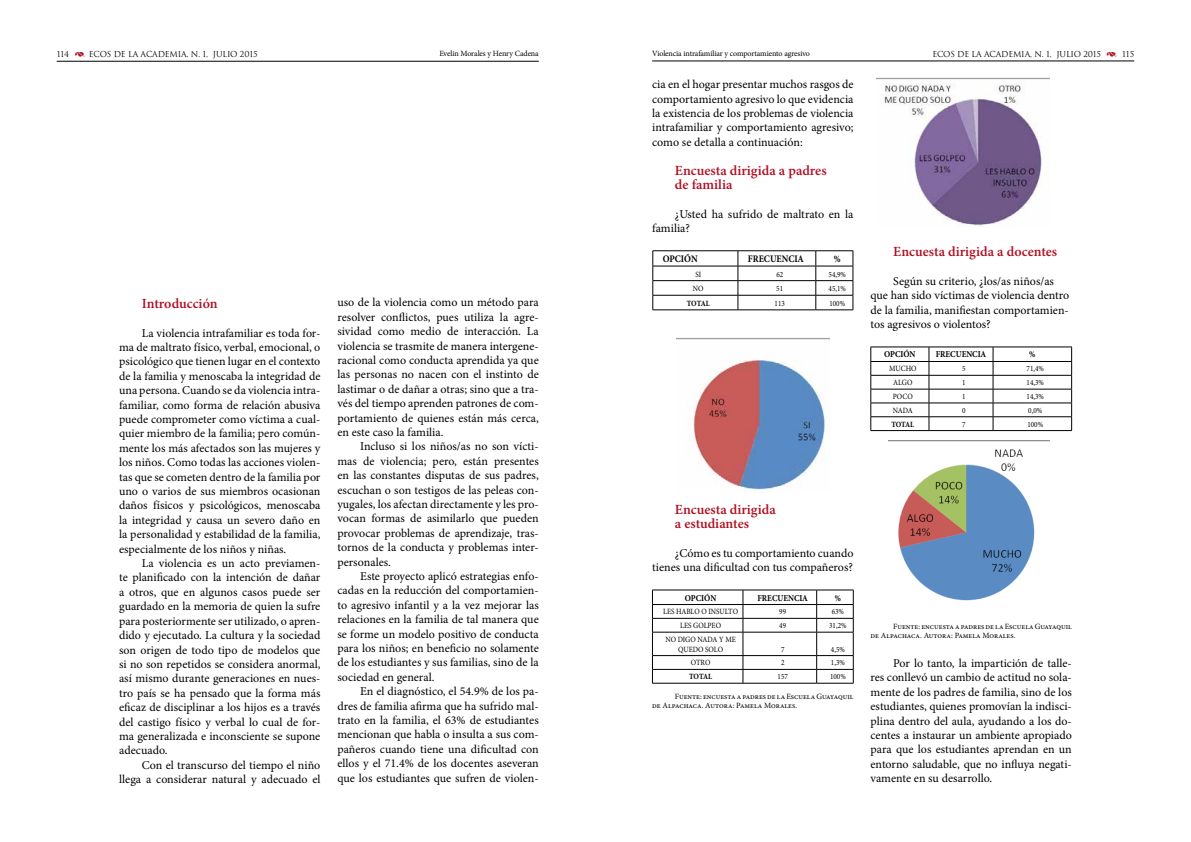
<style>
.page{position:relative;width:1191px;height:842px;background:#fff}
.page>*{position:absolute;margin:0;border:0;box-sizing:border-box;transform-origin:0 0}
.t1{font:600 14px/14.4px "Minion Pro";color:#af1023}
.t2{font:12px/14.4px "Minion Pro";color:#000;text-align:justify}
.t3{font:700 10px "Minion Pro";color:#000;scale:.9 1}
.t4{font:700 9px "Minion Pro";color:#000;scale:.9 1}
.t5{font:8px/9.6px "Minion Pro";color:#000}
.t6{font:8px/9.6px "Minion Pro";color:#000;text-align:center;scale:.9 1}
.t7{font:8px "Trajan";letter-spacing:-.02em;color:#000}
.t8{font:700 8px "Minion Pro";letter-spacing:-.02em;color:#000;scale:.9 1}
.s1{font-family:"Type Embellishments One Let Plain";color:#af1023}
</style>
<div class="page">
<hr style="left:652px;top:61px;width:482px;height:1px;background:#000">
<hr style="left:57px;top:61px;width:482px;height:1px;background:#000">
<hr style="left:652px;top:250px;width:86px;height:1px;background:#000">
<hr style="left:738px;top:250px;width:78px;height:1px;background:#000">
<hr style="left:816px;top:250px;width:37px;height:1px;background:#000">
<hr style="left:652px;top:310px;width:86px;height:1px;background:#000">
<hr style="left:738px;top:310px;width:78px;height:1px;background:#000">
<hr style="left:816px;top:310px;width:37px;height:1px;background:#000">
<svg style="left:652px;top:251px;width:201px;height:59px"></svg>
<hr style="left:652px;top:683px;width:91px;height:1px;background:#000">
<hr style="left:743px;top:683px;width:73px;height:1px;background:#000">
<hr style="left:816px;top:683px;width:37px;height:1px;background:#000">
<svg style="left:652px;top:590px;width:202px;height:93px"></svg>
<hr style="left:870px;top:430px;width:59px;height:1px;background:#000">
<hr style="left:929px;top:430px;width:64px;height:1px;background:#000">
<hr style="left:993px;top:430px;width:78px;height:1px;background:#000">
<svg style="left:870px;top:347px;width:202px;height:83px"></svg>
<img style="left:888px;top:440px;width:161px;height:161px">
<img style="left:676px;top:338px;width:153px;height:152px">
<img style="left:876px;top:77px;width:173px;height:150px">
<p class="t7" style="left:57px;top:49px;width:202px">114 <span class="s1">)</span> ECOS DE LA ACADEMIA, N. 1, JULIO 2015</p>
<p class="t5" style="left:439px;top:49px;width:101px">Evelin Morales y Henry Cadena</p>
<p class="t5" style="left:652px;top:49px;width:159px">Violencia intrafamiliar y comportamiento agresivo</p>
<p class="t7" style="left:932px;top:49px;width:203px">ECOS DE LA ACADEMIA, N. 1, JULIO 2015 <span class="s1">)</span> 115</p>
<p class="t1" style="left:142px;top:296px;width:77px">Introducción</p>
<p class="t2" style="left:119px;top:326px;width:203px;text-indent:23px">La violencia intrafamiliar es toda for&shy;ma de maltrato físico, verbal, emocional, o psicológico que tienen lugar en el contexto de la familia y menoscaba la integridad de una persona. Cuando se da violencia intra&shy;familiar, como forma de relación abusiva puede comprometer como víctima a cual&shy;quier miembro de la familia; pero común&shy;mente los más afectados son las mujeres y los niños. Como todas las acciones violen&shy;tas que se cometen dentro de la familia por uno o varios de sus miembros ocasionan daños físicos y psicológicos, menoscaba la integridad y causa un severo daño en la personalidad y estabilidad de la familia, especialmente de los niños y niñas.</p>
<p class="t2" style="left:119px;top:556px;width:203px;text-indent:23px">La violencia es un acto previamen&shy;te planificado con la intención de dañar a otros, que en algunos casos puede ser guardado en la memoria de quien la sufre para posteriormente ser utilizado, o apren&shy;dido y ejecutado. La cultura y la sociedad son origen de todo tipo de modelos que si no son repetidos se considera anormal, así mismo durante generaciones en nues&shy;tro país se ha pensado que la forma más eficaz de disciplinar a los hijos es a través del castigo físico y verbal lo cual de for&shy;ma generalizada e inconsciente se supone adecuado.</p>
<p class="t2" style="left:119px;top:758px;width:203px;text-align:right">Con el transcurso del tiempo el niño llega a considerar natural y adecuado el</p>
<p class="t2" style="left:337px;top:295px;width:203px">uso de la violencia como un método para resolver conflictos, pues utiliza la agre&shy;sividad como medio de interacción. La violencia se trasmite de manera intergene&shy;racional como conducta aprendida ya que las personas no nacen con el instinto de lastimar o de dañar a otras; sino que a tra&shy;vés del tiempo aprenden patrones de com&shy;portamiento de quienes están más cerca, en este caso la familia.</p>
<p class="t2" style="left:337px;top:439px;width:203px;text-indent:23px">Incluso si los niños/as no son vícti&shy;mas de violencia; pero, están presentes en las constantes disputas de sus padres, escuchan o son testigos de las peleas con&shy;yugales, los afectan directamente y les pro&shy;vocan formas de asimilarlo que pueden provocar problemas de aprendizaje, tras&shy;tornos de la conducta y problemas inter&shy;personales.</p>
<p class="t2" style="left:337px;top:569px;width:203px;text-indent:23px">Este proyecto aplicó estrategias enfo&shy;cadas en la reducción del comportamien&shy;to agresivo infantil y a la vez mejorar las relaciones en la familia de tal manera que se forme un modelo positivo de conducta para los niños; en beneficio no solamente de los estudiantes y sus familias, sino de la sociedad en general.</p>
<p class="t2" style="left:337px;top:684px;width:203px;text-indent:23px">En el diagnóstico, el 54.9% de los pa&shy;dres de familia afirma que ha sufrido mal&shy;trato en la familia, el 63% de estudiantes mencionan que habla o insulta a sus com&shy;pañeros cuando tiene una dificultad con ellos y el 71.4% de los docentes aseveran que los estudiantes que sufren de violen-</p>
<p class="t2" style="left:652px;top:77px;width:203px">cia en el hogar presentar muchos rasgos de comportamiento agresivo lo que evidencia la existencia de los problemas de violencia intrafamiliar y comportamiento agresivo; como se detalla a continuación:</p>
<p class="t1" style="left:675px;top:163px;width:153px">Encuesta dirigida a padres de familia</p>
<p class="t2" style="left:652px;top:207px;width:203px;text-indent:23px">¿Usted ha sufrido de maltrato en la familia?</p>
<p class="t3" style="left:662px;top:252px;width:40px">OPCIÓN</p>
<p class="t3" style="left:748px;top:252px;width:64px">FRECUENCIA</p>
<p class="t3" style="left:834px;top:252px;width:9px">%</p>
<p class="t6" style="left:695px;top:269px;width:8px">SI</p>
<p class="t6" style="left:776px;top:269px;width:9px">62</p>
<p class="t6" style="left:828px;top:269px;width:21px">54,9%</p>
<p class="t6" style="left:693px;top:284px;width:13px">NO</p>
<p class="t6" style="left:776px;top:284px;width:9px">51</p>
<p class="t6" style="left:828px;top:284px;width:21px">45,1%</p>
<p class="t8" style="left:687px;top:298px;width:27px">TOTAL</p>
<p class="t6" style="left:774px;top:298px;width:13px">113</p>
<p class="t6" style="left:829px;top:298px;width:19px">100%</p>
<p class="t1" style="left:893px;top:244px;width:165px">Encuesta dirigida a docentes</p>
<p class="t2" style="left:870px;top:274px;width:200px;text-align:left;text-indent:23px">Según su criterio, ¿los/as niños/as que han sido víctimas de violencia dentro de la familia, manifiestan comportamien&shy;tos agresivos o violentos?</p>
<p class="t4" style="left:884px;top:348px;width:37px">OPCIÓN</p>
<p class="t4" style="left:935px;top:348px;width:58px">FRECUENCIA</p>
<p class="t4" style="left:1029px;top:348px;width:8px">%</p>
<p class="t6" style="left:889px;top:364px;width:32px">MUCHO</p>
<p class="t6" style="left:962px;top:364px;width:5px">5</p>
<p class="t6" style="left:1026px;top:364px;width:21px">71,4%</p>
<p class="t6" style="left:893px;top:378px;width:23px">ALGO</p>
<p class="t6" style="left:962px;top:378px;width:5px">1</p>
<p class="t6" style="left:1026px;top:378px;width:21px">14,3%</p>
<p class="t6" style="left:893px;top:392px;width:23px">POCO</p>
<p class="t6" style="left:962px;top:392px;width:5px">1</p>
<p class="t6" style="left:1026px;top:392px;width:21px">14,3%</p>
<p class="t6" style="left:892px;top:405px;width:24px">NADA</p>
<p class="t6" style="left:962px;top:405px;width:5px">0</p>
<p class="t6" style="left:1028px;top:405px;width:17px">0,0%</p>
<p class="t8" style="left:891px;top:418px;width:27px">TOTAL</p>
<p class="t6" style="left:962px;top:419px;width:5px">7</p>
<p class="t6" style="left:1027px;top:419px;width:19px">100%</p>
<p class="t1" style="left:675px;top:502px;width:102px">Encuesta dirigida a estudiantes</p>
<p class="t2" style="left:652px;top:546px;width:203px;text-align:right">¿Cómo es tu comportamiento cuando tienes una dificultad con tus compañeros?</p>
<p class="t4" style="left:685px;top:591px;width:37px">OPCIÓN</p>
<p class="t4" style="left:757px;top:591px;width:58px">FRECUENCIA</p>
<p class="t4" style="left:835px;top:591px;width:8px">%</p>
<p class="t6" style="left:663px;top:607px;width:85px">LES HABLO O INSULTO</p>
<p class="t6" style="left:779px;top:607px;width:9px">99</p>
<p class="t6" style="left:831px;top:607px;width:15px">63%</p>
<p class="t6" style="left:680px;top:621px;width:47px">LES GOLPEO</p>
<p class="t6" style="left:779px;top:621px;width:9px">49</p>
<p class="t6" style="left:829px;top:621px;width:21px">31,2%</p>
<p class="t6" style="left:665px;top:635px;width:80px">NO DIGO NADA Y ME<br>QUEDO SOLO</p>
<p class="t6" style="left:781px;top:644px;width:5px">7</p>
<p class="t6" style="left:831px;top:644px;width:17px">4,5%</p>
<p class="t6" style="left:691px;top:658px;width:23px">OTRO</p>
<p class="t6" style="left:781px;top:658px;width:5px">2</p>
<p class="t6" style="left:831px;top:658px;width:17px">1,3%</p>
<p class="t8" style="left:689px;top:671px;width:27px">TOTAL</p>
<p class="t6" style="left:777px;top:672px;width:13px">157</p>
<p class="t6" style="left:830px;top:672px;width:19px">100%</p>
<p class="t5" style="left:652px;top:691px;width:203px;text-indent:23px">Fuente: encuesta a padres de la Escuela Guayaquil de Alpachaca. Autora: Pamela Morales.</p>
<p class="t5" style="left:870px;top:621px;width:203px;text-indent:23px">Fuente: encuesta a padres de la Escuela Guayaquil de Alpachaca. Autora: Pamela Morales.</p>
<p class="t2" style="left:870px;top:656px;width:203px;text-indent:23px">Por lo tanto, la impartición de talle&shy;res conllevó un cambio de actitud no sola&shy;mente de los padres de familia, sino de los estudiantes, quienes promovían la indisci&shy;plina dentro del aula, ayudando a los do&shy;centes a instaurar un ambiente apropiado para que los estudiantes aprendan en un entorno saludable, que no influya negati&shy;vamente en su desarrollo.</p>
</div>
